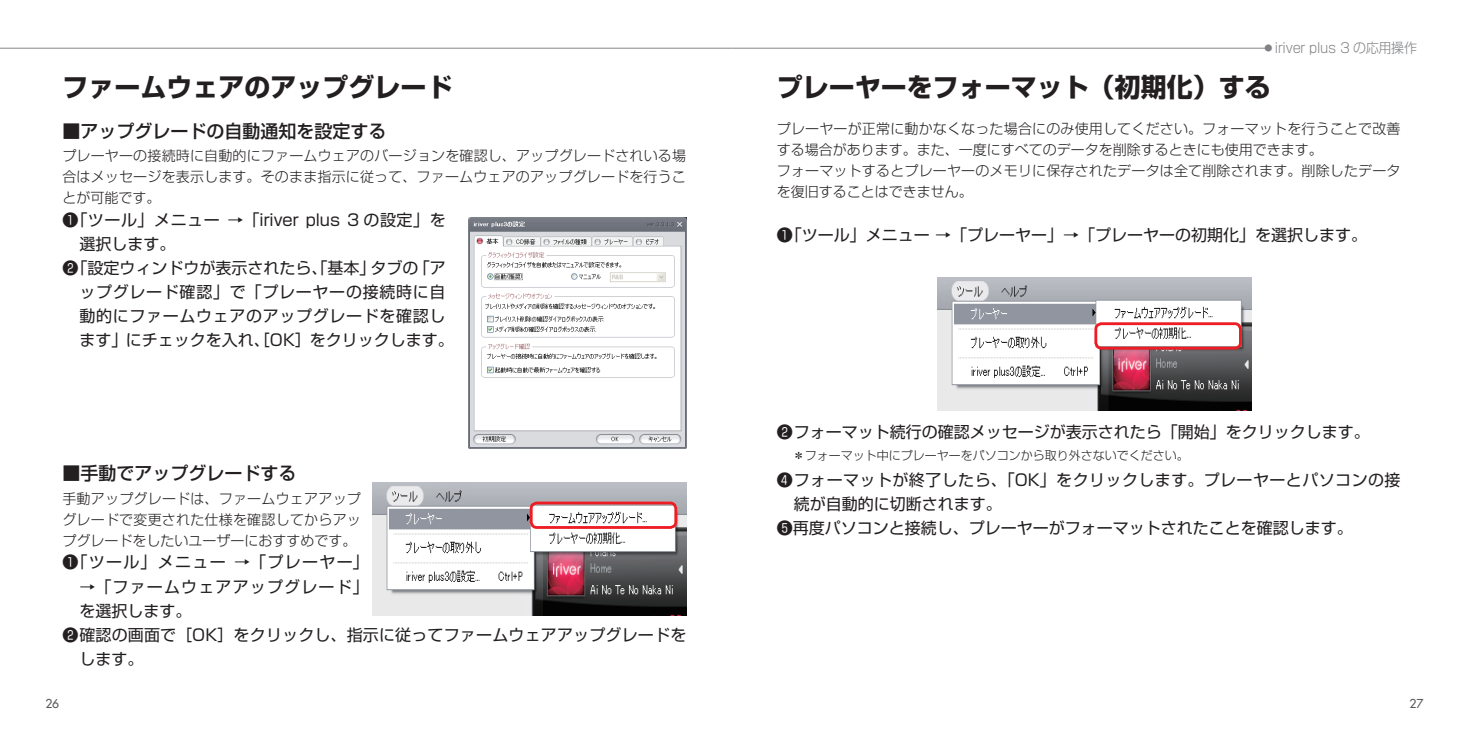
<style>
.page{position:relative;width:1463px;height:749px;background:#fff}
.page>*{position:absolute;margin:0;border:0;box-sizing:border-box;transform-origin:0 0}
.t1{font:700 26px "Shin Go Pro";color:#231f20}
.t2{font:500 18px "Shin Go Pro";color:#231f20}
.t3{font:16px "Shin Go Pro";color:#231f20}
.t4{font:16px "Shin Go Pro";letter-spacing:.025em;color:#231f20}
.t5{font:16px "Shin Go Pro";letter-spacing:.045em;color:#231f20}
.t6{font:16px "Shin Go Pro";letter-spacing:.04em;color:#231f20}
.t7{font:16px "Shin Go Pro";letter-spacing:.08em;color:#231f20}
.t8{font:16px "Shin Go Pro";letter-spacing:.075em;color:#231f20}
.t9{font:300 14px/21px "Shin Go Pro";letter-spacing:.015em;color:#231f20;text-align:justify}
.t10{font:300 13.6px "Shin Go Pro";letter-spacing:-.02em;color:#808285;scale:.95 1}
.t11{font:300 12px "Shin Go Pro";color:#231f20}
.t12{font:12px "Futura";color:#57585a}
</style>
<div class="page">
<hr style="left:0;top:48px;width:731px;height:1px;background:#939598">
<hr style="left:731px;top:48px;width:534px;height:1px;background:#939598">
<img style="left:469px;top:217px;width:217px;height:231px">
<img style="left:937px;top:278px;width:314px;height:133px">
<img style="left:372px;top:482px;width:314px;height:133px">
<div style="left:530px;top:501px;width:147px;height:27px;border:3px solid #ee1d23;border-radius:6px"></div>
<div style="left:1094px;top:322px;width:148px;height:27px;border:3px solid #ee1d23;border-radius:6px"></div>
<h1 class="t1" style="left:62px;top:66px;width:392px">ファームウェアのアップグレード</h1>
<p class="t2" style="left:62px;top:116px;width:326px">■アップグレードの自動通知を設定する</p>
<p class="t9" style="left:62px;top:144px;width:625px">プレーヤーの接続時に自動的にファームウェアのバージョンを確認し、アップグレードされいる場合はメッセージを表示します。そのまま指示に従って、ファームウェアのアップグレードを行うことが可能です。</p>
<p class="t3" style="left:62px;top:207px;width:385px">❶「ツール」メニュー →「iriver plus 3 の設定」を</p>
<p class="t3" style="left:79px;top:231px;width:97px">選択します。</p>
<p class="t3" style="left:62px;top:255px;width:385px">❷「設定ウィンドウが表示されたら、「基本」タブの「ア</p>
<p class="t5" style="left:79px;top:279px;width:368px">ップグレード確認」で「プレーヤーの接続時に自</p>
<p class="t6" style="left:79px;top:303px;width:368px">動的にファームウェアのアップグレードを確認し</p>
<p class="t3" style="left:79px;top:327px;width:376px">ます」にチェックを入れ、［OK］をクリックします。</p>
<p class="t2" style="left:62px;top:458px;width:236px">■手動でアップグレードする</p>
<p class="t9" style="left:62px;top:486px;width:300px">手動アップグレードは、ファームウェアアップグレードで変更された仕様を確認してからアップグレードをしたいユーザーにおすすめです。</p>
<p class="t7" style="left:62px;top:549px;width:308px">❶「ツール」メニュー →「プレーヤー」</p>
<p class="t8" style="left:79px;top:573px;width:291px">→「ファームウェアアップグレード」</p>
<p class="t3" style="left:79px;top:597px;width:113px">を選択します。</p>
<p class="t3" style="left:62px;top:621px;width:625px">❷確認の画面で［OK］をクリックし、指示に従ってファームウェアアップグレードを</p>
<p class="t3" style="left:79px;top:645px;width:65px">します。</p>
<p class="t10" style="left:1264px;top:37px;width:162px"><sup>●</sup> iriver plus 3 の応用操作</p>
<h1 class="t1" style="left:777px;top:66px;width:496px">プレーヤーをフォーマット（初期化）する</h1>
<p class="t9" style="left:777px;top:117px;width:625px;text-align:left">プレーヤーが正常に動かなくなった場合にのみ使用してください。フォーマットを行うことで改善する場合があります。また、一度にすべてのデータを削除するときにも使用できます。<br>フォーマットするとプレーヤーのメモリに保存されたデータは全て削除されます。削除したデータを復旧することはできません。</p>
<p class="t3" style="left:777px;top:222px;width:592px">❶「ツール」メニュー →「プレーヤー」→「プレーヤーの初期化」を選択します。</p>
<p class="t3" style="left:777px;top:418px;width:595px">❷フォーマット続行の確認メッセージが表示されたら「開始」をクリックします。</p>
<p class="t11" style="left:793px;top:445px;width:398px">＊フォーマット中にプレーヤーをパソコンから取り外さないでください。</p>
<p class="t4" style="left:777px;top:466px;width:625px">❹フォーマットが終了したら、「OK」をクリックします。プレーヤーとパソコンの接</p>
<p class="t3" style="left:794px;top:490px;width:209px">続が自動的に切断されます。</p>
<p class="t3" style="left:777px;top:514px;width:578px">❺再度パソコンと接続し、プレーヤーがフォーマットされたことを確認します。</p>
<p class="t12" style="left:45px;top:696px;width:14px">26</p>
<p class="t12" style="left:1409px;top:696px;width:15px">27</p>
</div>
